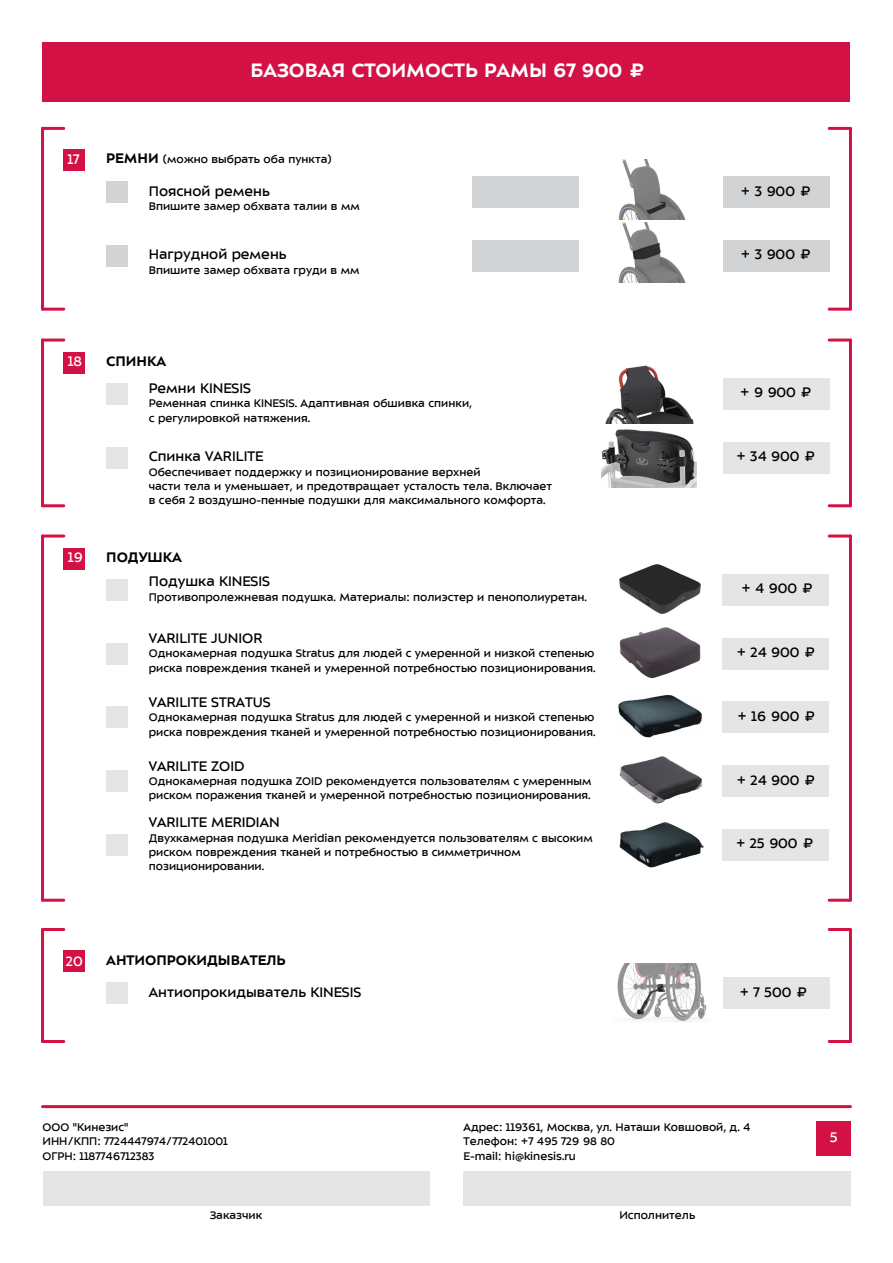
<style>
.page{position:relative;width:893px;height:1263px;background:#fff}
.page>*{position:absolute;margin:0;border:0;box-sizing:border-box;transform-origin:0 0}
.t1{font:700 21px "ALS Sector";color:#fff}
.t2{font:15px "ALS Sector";color:#000}
.t3{font:700 15px "ALS Sector";color:#000}
.t4{font:15px "ALS Sector";color:#fff}
.t5{font:12px/14.4px "ALS Sector";color:#000}
.s1{font-weight:700;font-size:15px}
</style>
<div class="page">
<div style="left:106px;top:447px;width:22px;height:21px;background:#e5e5e5"></div>
<div style="left:106px;top:383px;width:22px;height:21px;background:#e5e5e5"></div>
<div style="left:723px;top:442px;width:106px;height:32px;background:#e5e5e5"></div>
<hr style="left:43px;top:339px;width:21px;height:3px;background:#d31144">
<hr style="left:41px;top:340px;width:3px;height:166px;background:#d31144">
<hr style="left:43px;top:504px;width:21px;height:3px;background:#d31144">
<hr style="left:829px;top:504px;width:21px;height:3px;background:#d31144">
<hr style="left:849px;top:340px;width:3px;height:166px;background:#d31144">
<hr style="left:829px;top:339px;width:21px;height:3px;background:#d31144">
<div style="left:64px;top:352px;width:21px;height:21px;background:#d31144"></div>
<div style="left:723px;top:378px;width:106px;height:32px;background:#e5e5e5"></div>
<img style="left:605px;top:365px;width:89px;height:59px">
<img style="left:602px;top:429px;width:95px;height:59px">
<hr style="left:43px;top:1105px;width:807px;height:3px;background:#d31144">
<div style="left:816px;top:1121px;width:34px;height:34px;background:#d31144"></div>
<div style="left:43px;top:1171px;width:386px;height:34px;background:#e5e5e5"></div>
<div style="left:463px;top:1171px;width:388px;height:34px;background:#e5e5e5"></div>
<div style="left:106px;top:643px;width:22px;height:21px;background:#e5e5e5"></div>
<div style="left:106px;top:579px;width:22px;height:21px;background:#e5e5e5"></div>
<hr style="left:43px;top:534px;width:21px;height:3px;background:#d31144">
<hr style="left:41px;top:536px;width:3px;height:364px;background:#d31144">
<hr style="left:43px;top:899px;width:21px;height:3px;background:#d31144">
<hr style="left:829px;top:899px;width:21px;height:3px;background:#d31144">
<hr style="left:849px;top:536px;width:3px;height:364px;background:#d31144">
<hr style="left:829px;top:534px;width:21px;height:3px;background:#d31144">
<div style="left:722px;top:638px;width:107px;height:32px;background:#e5e5e5"></div>
<div style="left:64px;top:548px;width:21px;height:21px;background:#d31144"></div>
<div style="left:106px;top:707px;width:22px;height:21px;background:#e5e5e5"></div>
<div style="left:106px;top:771px;width:22px;height:21px;background:#e5e5e5"></div>
<div style="left:106px;top:834px;width:22px;height:22px;background:#e5e5e5"></div>
<div style="left:722px;top:701px;width:107px;height:32px;background:#e5e5e5"></div>
<div style="left:722px;top:765px;width:107px;height:32px;background:#e5e5e5"></div>
<div style="left:722px;top:829px;width:107px;height:32px;background:#e5e5e5"></div>
<div style="left:722px;top:574px;width:107px;height:32px;background:#e5e5e5"></div>
<img style="left:619px;top:564px;width:82px;height:50px">
<img style="left:619px;top:627px;width:82px;height:52px">
<img style="left:618px;top:694px;width:84px;height:44px">
<img style="left:619px;top:756px;width:83px;height:48px">
<img style="left:619px;top:822px;width:85px;height:46px">
<div style="left:43px;top:43px;width:807px;height:59px;background:#d31144"></div>
<div style="left:106px;top:983px;width:22px;height:21px;background:#e5e5e5"></div>
<div style="left:723px;top:977px;width:106px;height:32px;background:#e5e5e5"></div>
<hr style="left:43px;top:928px;width:21px;height:3px;background:#d31144">
<hr style="left:41px;top:929px;width:3px;height:112px;background:#d31144">
<hr style="left:43px;top:1040px;width:21px;height:3px;background:#d31144">
<hr style="left:829px;top:1040px;width:21px;height:3px;background:#d31144">
<hr style="left:849px;top:929px;width:3px;height:112px;background:#d31144">
<hr style="left:829px;top:928px;width:21px;height:3px;background:#d31144">
<div style="left:64px;top:951px;width:21px;height:21px;background:#d31144"></div>
<img style="left:617px;top:964px;width:90px;height:58px">
<div style="left:106px;top:245px;width:22px;height:22px;background:#d1d3d4"></div>
<div style="left:106px;top:182px;width:22px;height:21px;background:#d1d3d4"></div>
<div style="left:723px;top:240px;width:106px;height:32px;background:#d1d3d4"></div>
<hr style="left:43px;top:127px;width:21px;height:3px;background:#d31144">
<hr style="left:41px;top:128px;width:3px;height:181px;background:#d31144">
<hr style="left:43px;top:308px;width:21px;height:3px;background:#d31144">
<hr style="left:829px;top:308px;width:21px;height:3px;background:#d31144">
<hr style="left:849px;top:128px;width:3px;height:181px;background:#d31144">
<hr style="left:829px;top:127px;width:21px;height:3px;background:#d31144">
<div style="left:64px;top:150px;width:21px;height:21px;background:#d31144"></div>
<img style="left:618px;top:223px;width:67px;height:59px">
<img style="left:618px;top:160px;width:67px;height:59px">
<div style="left:472px;top:240px;width:107px;height:32px;background:#d1d3d4"></div>
<div style="left:472px;top:176px;width:107px;height:32px;background:#d1d3d4"></div>
<div style="left:723px;top:176px;width:106px;height:32px;background:#d1d3d4"></div>
<h1 class="t1" style="left:251px;top:60px;width:396px">БАЗОВАЯ СТОИМОСТЬ РАМЫ 67 900 ₽</h1>
<p class="t4" style="left:68px;top:151px;width:13px">17</p>
<p class="t5" style="left:106px;top:152px;width:227px"><span class="s1">РЕМНИ</span> (можно выбрать оба пункта)</p>
<p class="t2" style="left:149px;top:183px;width:122px">Поясной ремень</p>
<p class="t5" style="left:149px;top:199px;width:212px">Впишите замер обхвата талии в мм</p>
<p class="t2" style="left:149px;top:247px;width:139px">Нагрудной ремень</p>
<p class="t5" style="left:149px;top:263px;width:212px">Впишите замер обхвата груди в мм</p>
<p class="t2" style="left:741px;top:183px;width:72px">+ 3 900 ₽</p>
<p class="t2" style="left:741px;top:247px;width:72px">+ 3 900 ₽</p>
<p class="t4" style="left:68px;top:354px;width:16px">18</p>
<p class="t3" style="left:106px;top:354px;width:61px">СПИНКА</p>
<p class="t2" style="left:149px;top:380px;width:104px">Ремни KINESIS</p>
<p class="t5" style="left:149px;top:396px;width:324px">Ременная спинка KINESIS. Адаптивная обшивка спинки, с регулировкой натяжения.</p>
<p class="t2" style="left:149px;top:449px;width:116px">Спинка VARILITE</p>
<p class="t5" style="left:149px;top:464px;width:405px">Обеспечивает поддержку и позиционирование верхней<br>части тела и уменьшает, и предотвращает усталость тела. Включает в себя 2 воздушно-пенные подушки для максимального комфорта.</p>
<p class="t2" style="left:740px;top:385px;width:73px">+ 9 900 ₽</p>
<p class="t2" style="left:736px;top:449px;width:81px">+ 34 900 ₽</p>
<p class="t4" style="left:68px;top:550px;width:16px">19</p>
<p class="t3" style="left:106px;top:550px;width:77px">ПОДУШКА</p>
<p class="t2" style="left:149px;top:574px;width:123px">Подушка KINESIS</p>
<p class="t5" style="left:149px;top:590px;width:440px">Противопролежневая подушка. Материалы: полиэстер и пенополиуретан.</p>
<p class="t2" style="left:149px;top:630px;width:115px">VARILITE JUNIOR</p>
<p class="t5" style="left:149px;top:646px;width:448px">Однокамерная подушка Stratus для людей с умеренной и низкой степенью риска повреждения тканей и умеренной потребностью позиционирования.</p>
<p class="t2" style="left:741px;top:581px;width:73px">+ 4 900 ₽</p>
<p class="t2" style="left:737px;top:644px;width:80px">+ 24 900 ₽</p>
<p class="t2" style="left:149px;top:694px;width:123px">VARILITE STRATUS</p>
<p class="t5" style="left:149px;top:710px;width:448px">Однокамерная подушка Stratus для людей с умеренной и низкой степенью риска повреждения тканей и умеренной потребностью позиционирования.</p>
<p class="t2" style="left:149px;top:758px;width:97px">VARILITE ZOID</p>
<p class="t5" style="left:149px;top:774px;width:444px">Однокамерная подушка ZOID рекомендуется пользователям с умеренным риском поражения тканей и умеренной потребностью позиционирования.</p>
<p class="t2" style="left:149px;top:815px;width:132px">VARILITE MERIDIAN</p>
<p class="t5" style="left:149px;top:830px;width:445px">Двухкамерная подушка Meridian рекомендуется пользователям с высоким риском повреждения тканей и потребностью в симметричном позиционировании.</p>
<p class="t2" style="left:737px;top:708px;width:80px">+ 16 900 ₽</p>
<p class="t2" style="left:737px;top:772px;width:80px">+ 24 900 ₽</p>
<p class="t2" style="left:736px;top:836px;width:79px">+ 25 900 ₽</p>
<p class="t4" style="left:66px;top:953px;width:18px">20</p>
<p class="t3" style="left:106px;top:952px;width:181px">АНТИОПРОКИДЫВАТЕЛЬ</p>
<p class="t2" style="left:149px;top:984px;width:214px">Антиопрокидыватель KINESIS</p>
<p class="t2" style="left:740px;top:984px;width:69px">+ 7 500 ₽</p>
<p class="t5" style="left:43px;top:1120px;width:187px">ООО "Кинезис"<br>ИНН/КПП: 7724447974/772401001<br>ОГРН: 1187746712383</p>
<p class="t5" style="left:464px;top:1120px;width:288px">Адрес: 119361, Москва, ул. Наташи Ковшовой, д. 4<br>Телефон: +7 495 729 98 80<br>E-mail: hi@kinesis.ru</p>
<p class="t4" style="left:830px;top:1129px;width:9px">5</p>
<p class="t5" style="left:210px;top:1208px;width:54px">Заказчик</p>
<p class="t5" style="left:619px;top:1208px;width:77px">Исполнитель</p>
</div>
